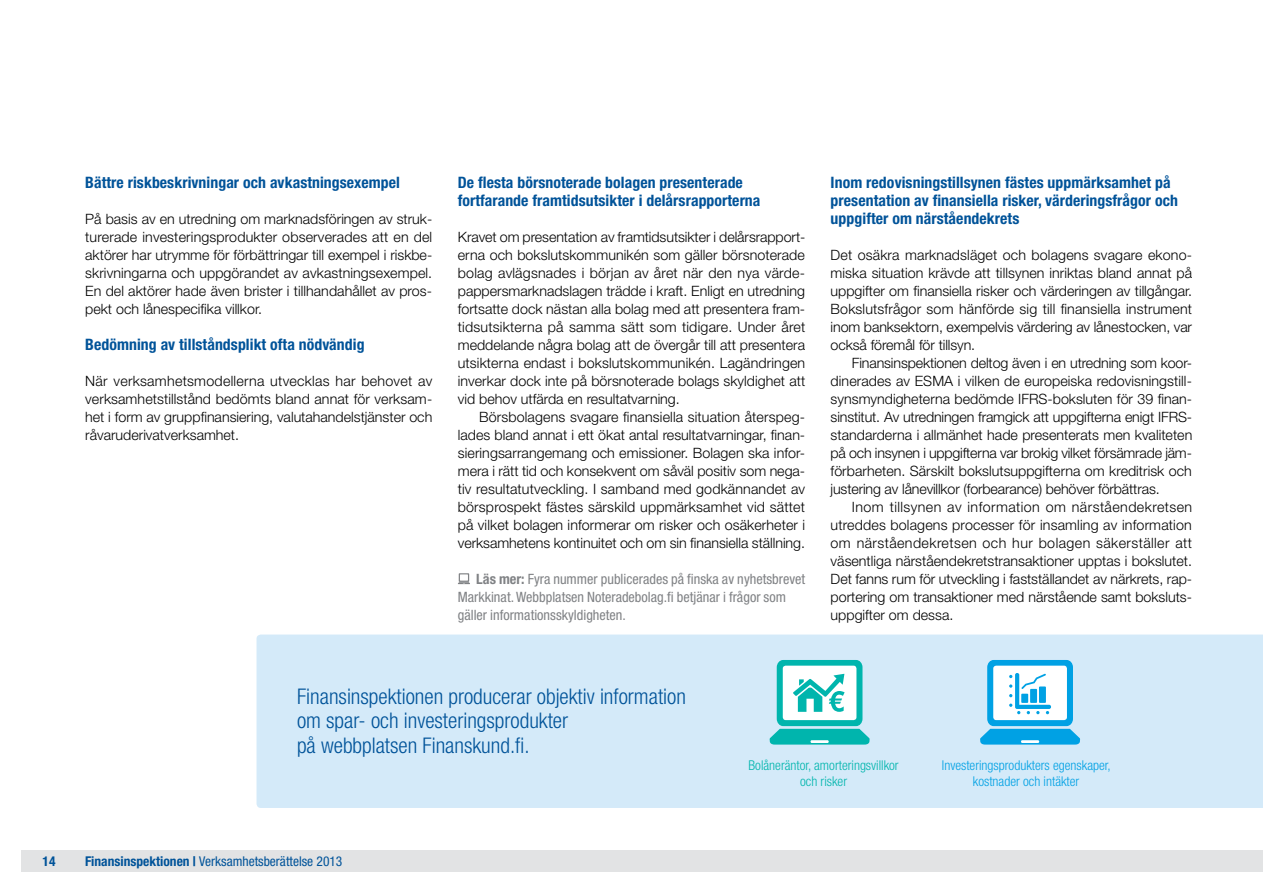
<style>
.page{position:relative;width:1263px;height:893px;background:#fff}
.page>*{position:absolute;margin:0;border:0;box-sizing:border-box;transform-origin:0 0}
.NOSTO{font:300 condensed 21.6px/24.3px "Helvetica Neue LT Std";color:#005399}
.VALIOTSIKKO{font:700 condensed 15.75px/18px "Helvetica Neue LT Std";letter-spacing:.005em;color:#005399}
.LEIPIS_1_kpl_SWE{font:300 14.25px/18px "Helvetica Neue LT Std";color:#000;text-align:justify}
.LEIPIS_SWE{font:300 14.25px/18px "Helvetica Neue LT Std";letter-spacing:-.005em;color:#000;text-align:justify}
.LISÄÄ_AIHEESTA{font:condensed 14.25px/18px "Helvetica Neue LT Std";color:#808285}
.NOSTO-2{font:300 condensed 13.5px/16.5px "Helvetica Neue LT Std";color:#00a1e4;text-align:center}
.t1{font:condensed 13.5px "Helvetica Neue LT Std";color:#005399}
.NOSTO-3{font:300 condensed 13.5px/16.5px "Helvetica Neue LT Std";color:#00b5ad;text-align:center}
.t2{font:700 condensed 13.5px "Helvetica Neue LT Std";color:#005399}
.s1{font-weight:700}
</style>
<div class="page">
<div style="left:21px;top:850px;width:1241px;height:22px;background:#e2e3e4"></div>
<svg style="left:459px;top:573px;width:10px;height:9px"></svg>
<div style="left:460px;top:574px;width:8px;height:7px;background:#fff"></div>
<svg style="left:458px;top:582px;width:12px;height:2px"></svg>
<div style="left:256px;top:635px;width:1007px;height:173px;background:#d4eaf9"></div>
<svg style="left:777px;top:660px;width:85px;height:66px;background:#0ab8b0"></svg>
<div style="left:783px;top:666px;width:73px;height:54px;background:#fff;border-radius:3px"></div>
<svg style="left:768px;top:729px;width:103px;height:16px;background:#20bdb8"></svg>
<div style="left:987px;top:660px;width:86px;height:66px;background:#00a1e4;border-radius:7px"></div>
<div style="left:993px;top:666px;width:74px;height:54px;background:#fff;border-radius:3px"></div>
<svg style="left:978px;top:729px;width:104px;height:16px;background:#22ace7"></svg>
<svg style="left:1009px;top:673px;width:42px;height:41px"></svg>
<svg style="left:793px;top:674px;width:52px;height:38px"></svg>
<p class="VALIOTSIKKO" style="left:85px;top:173px;width:316px">Bättre riskbeskrivningar och avkastningsexempel</p>
<p class="LEIPIS_1_kpl_SWE" style="left:85px;top:210px;width:349px;text-align:left">På basis av en utredning om marknadsföringen av struk&shy;turerade investeringsprodukter observerades att en del aktörer har utrymme för förbättringar till exempel i riskbe&shy;skrivningarna och uppgörandet av avkastningsexempel.<br>En del aktörer hade även brister i tillhandahållet av pros&shy;pekt och lånespecifika villkor.</p>
<p class="VALIOTSIKKO" style="left:85px;top:335px;width:281px">Bedömning av tillståndsplikt ofta nödvändig</p>
<p class="LEIPIS_1_kpl_SWE" style="left:85px;top:372px;width:349px">När verksamhetsmodellerna utvecklas har behovet av verksamhetstillstånd bedömts bland annat för verksam&shy;het i form av gruppfinansiering, valutahandelstjänster och råvaruderivatverksamhet.</p>
<p class="VALIOTSIKKO" style="left:458px;top:173px;width:304px">De flesta börsnoterade bolagen presenterade fortfarande framtidsutsikter i delårsrapporterna</p>
<p class="LEIPIS_1_kpl_SWE" style="left:458px;top:228px;width:349px">Kravet om presentation av framtidsutsikter i delårsrapport&shy;erna och bokslutskommunikén som gäller börsnoterade bolag avlägsnades i början av året när den nya värde&shy;pappersmarknadslagen trädde i kraft. Enligt en utredning fortsatte dock nästan alla bolag med att presentera fram&shy;tidsutsikterna på samma sätt som tidigare. Under året meddelande några bolag att de övergår till att presentera utsikterna endast i bokslutskommunikén. Lagändringen inverkar dock inte på börsnoterade bolags skyldighet att vid behov utfärda en resultatvarning.</p>
<p class="LEIPIS_SWE" style="left:458px;top:408px;width:349px;text-indent:21px">Börsbolagens svagare finansiella situation återspeg&shy;lades bland annat i ett ökat antal resultatvarningar, finan&shy;sieringsarrangemang och emissioner. Bolagen ska infor&shy;mera i rätt tid och konsekvent om såväl positiv som nega&shy;tiv resultatutveckling. I samband med godkännandet av börsprospekt fästes särskild uppmärksamhet vid sättet på vilket bolagen informerar om risker och osäkerheter i verksamhetens kontinuitet och om sin finansiella ställning.</p>
<p class="LISÄÄ_AIHEESTA" style="left:458px;top:570px;width:349px;text-indent:18px"><span class="s1">Läs mer:</span> Fyra nummer publicerades på finska av nyhetsbrevet<br>Markkinat. Webbplatsen Noteradebolag.fi betjänar i frågor som gäller informationsskyldigheten.</p>
<p class="VALIOTSIKKO" style="left:831px;top:173px;width:349px">Inom redovisningstillsynen fästes uppmärksamhet på presentation av finansiella risker, värderingsfrågor och uppgifter om närståendekrets</p>
<p class="LEIPIS_1_kpl_SWE" style="left:831px;top:246px;width:363px">Det osäkra marknadsläget och bolagens svagare ekono&shy;miska situation krävde att tillsynen inriktas bland annat på uppgifter om finansiella risker och värderingen av tillgångar.<br>Bokslutsfrågor som hänförde sig till finansiella instrument inom banksektorn, exempelvis värdering av lånestocken, var också föremål för tillsyn.</p>
<p class="LEIPIS_SWE" style="left:831px;top:354px;width:363px;text-indent:21px">Finansinspektionen deltog även i en utredning som koor&shy;dinerades av ESMA i vilken de europeiska redovisningstill&shy;synsmyndigheterna bedömde IFRS-boksluten för 39 finan&shy;sinstitut. Av utredningen framgick att uppgifterna enigt IFRS&shy;standarderna i allmänhet hade presenterats men kvaliteten på och insynen i uppgifterna var brokig vilket försämrade jäm&shy;förbarheten. Särskilt bokslutsuppgifterna om kreditrisk och justering av lånevillkor (forbearance) behöver förbättras.</p>
<p class="LEIPIS_SWE" style="left:831px;top:498px;width:363px;text-indent:21px">Inom tillsynen av information om närståendekretsen utreddes bolagens processer för insamling av information om närståendekretsen och hur bolagen säkerställer att väsentliga närståendekretstransaktioner upptas i bokslutet.<br>Det fanns rum för utveckling i fastställandet av närkrets, rap&shy;portering om transaktioner med närstående samt boksluts&shy;uppgifter om dessa.</p>
<p class="NOSTO" style="left:297px;top:684px;width:390px">Finansinspektionen producerar objektiv information om spar- och investeringsprodukter<br>på webbplatsen Finanskund.fi.</p>
<p class="t2" style="left:43px;top:853px;width:14px">14</p>
<p class="t1" style="left:85px;top:853px;width:259px"><span class="s1">Finansinspektionen |</span> Verksamhetsberättelse 2013</p>
<p class="NOSTO-3" style="left:748px;top:757px;width:152px">Bolåneräntor, amorteringsvillkor och risker</p>
<p class="NOSTO-2" style="left:942px;top:757px;width:170px">Investeringsprodukters egenskaper, kostnader och intäkter</p>
</div>
